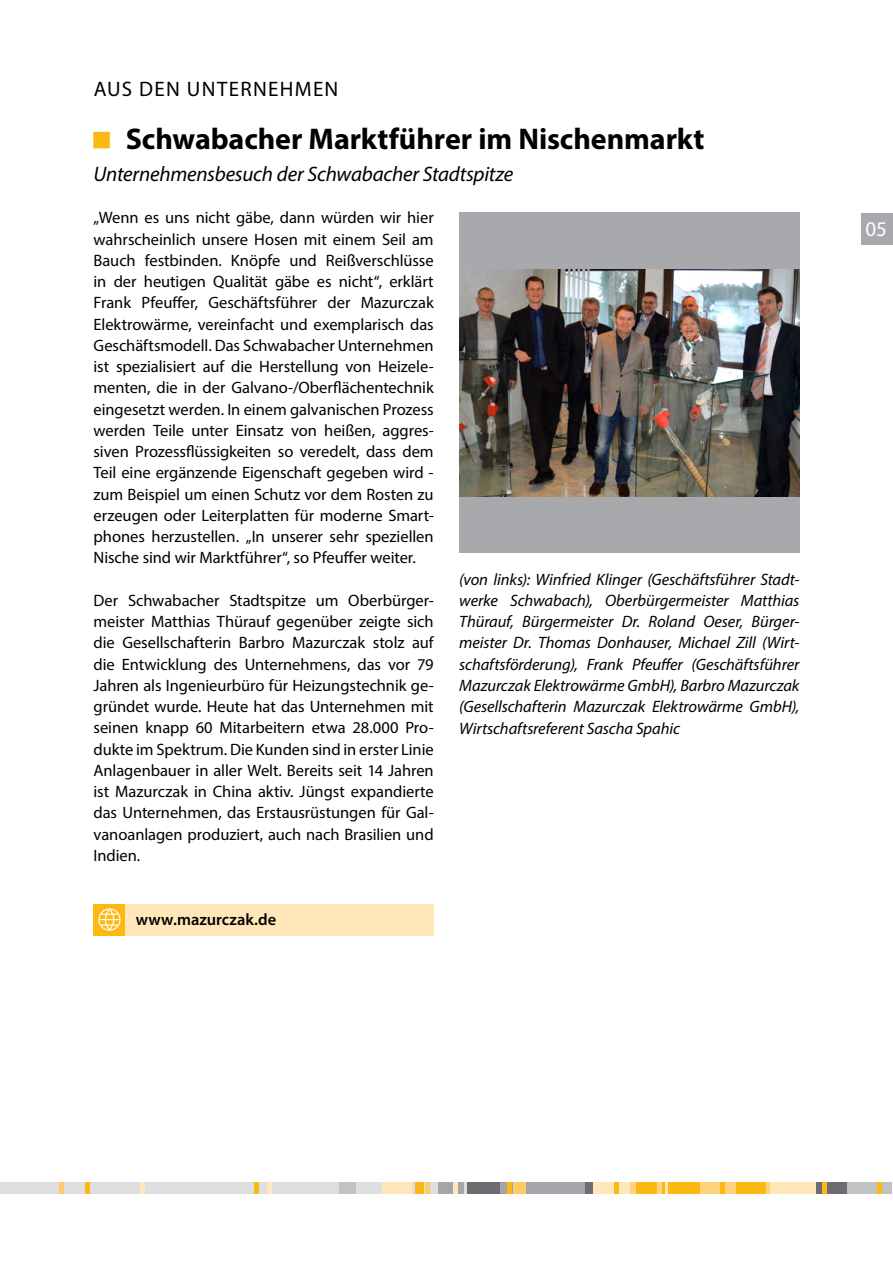
<style>
.page{position:relative;width:893px;height:1263px;background:#fff}
.page>*{position:absolute;margin:0;border:0;box-sizing:border-box;transform-origin:0 0}
.t1{font:700 30px "Myriad Pro";letter-spacing:-.005em;color:#000}
.t2{font:italic 21px "Myriad Pro";letter-spacing:-.01em;color:#000}
.t3{font:21px "Myriad Pro";color:#000}
.t4{font:21px "Myriad Pro";color:#fff}
.t5{font:16.5px/21.3px "Myriad Pro";letter-spacing:-.005em;color:#000;text-align:justify}
.t6{font:italic 16.5px/21.3px "Myriad Pro";letter-spacing:-.005em;color:#000;text-align:justify}
.t7{font:600 16.5px "Myriad Pro";color:#000}
</style>
<div class="page">
<div style="left:0;top:1182px;width:890px;height:11px;background:#6d6e71"></div>
<div style="left:594px;top:1182px;width:222px;height:11px;background:#ffe7b9"></div>
<div style="left:630px;top:1182px;width:140px;height:11px;background:#ffd27c"></div>
<div style="left:0;top:1182px;width:466px;height:11px;background:#dedfe0"></div>
<div style="left:415px;top:1182px;width:8px;height:11px;background:#fdb913"></div>
<div style="left:254px;top:1182px;width:5px;height:11px;background:#fdb913"></div>
<hr style="left:85px;top:1182px;width:4px;height:11px;background:#fdb913">
<hr style="left:615px;top:1182px;width:4px;height:11px;background:#fdb913">
<hr style="left:721px;top:1182px;width:4px;height:11px;background:#fdb913">
<div style="left:339px;top:1182px;width:17px;height:11px;background:#c0c2c4"></div>
<div style="left:438px;top:1182px;width:26px;height:11px;background:#a3a5a8"></div>
<div style="left:848px;top:1182px;width:44px;height:11px;background:#c0c2c4"></div>
<hr style="left:426px;top:1182px;width:4px;height:11px;background:#ffcb66">
<hr style="left:60px;top:1182px;width:4px;height:11px;background:#ffcb66">
<div style="left:636px;top:1182px;width:63px;height:11px;background:#fdb913"></div>
<div style="left:736px;top:1182px;width:30px;height:11px;background:#fdb913"></div>
<hr style="left:657px;top:1182px;width:4px;height:11px;background:#ffd27c">
<svg style="left:666px;top:1182px;width:2px;height:11px"></svg>
<hr style="left:453px;top:1182px;width:4px;height:11px;background:#ffe7b9">
<hr style="left:267px;top:1182px;width:4px;height:11px;background:#ffe7b9">
<hr style="left:140px;top:1182px;width:4px;height:11px;background:#ffe7b9">
<div style="left:822px;top:1182px;width:5px;height:11px;background:#fdb913"></div>
<div style="left:877px;top:1182px;width:5px;height:11px;background:#fdb913"></div>
<div style="left:382px;top:1182px;width:29px;height:11px;background:#ffe7b9"></div>
<div style="left:500px;top:1182px;width:85px;height:11px;background:#a3a5a8"></div>
<div style="left:513px;top:1182px;width:13px;height:11px;background:#ffcb66"></div>
<hr style="left:508px;top:1182px;width:4px;height:11px;background:#fdb913">
<div style="left:861px;top:213px;width:32px;height:31px;background:#a7a9ac"></div>
<div style="left:459px;top:213px;width:340px;height:340px;background:#a7a9ac"></div>
<img style="left:459px;top:269px;width:340px;height:227px">
<div style="left:94px;top:904px;width:31px;height:31px;background:#fdb913"></div>
<div style="left:98px;top:908px;width:23px;height:23px;border:1px solid #fff;border-radius:50%"></div>
<svg style="left:99px;top:908px;width:21px;height:23px"></svg>
<div style="left:125px;top:904px;width:309px;height:31px;background:#ffe7b9"></div>
<p class="t3" style="left:94px;top:76px;width:59px">Aus den</p>
<p class="t3" style="left:187px;top:76px;width:30px">Unternehmen</p>
<h1 class="t1" style="left:126px;top:119px;width:580px">Schwabacher Marktführer im Nischenmarkt</h1>
<p class="t2" style="left:94px;top:161px;width:421px">Unternehmensbesuch der Schwabacher Stadtspitze</p>
<p class="t5" style="left:94px;top:207px;width:342px">„Wenn es uns nicht gäbe, dann würden wir hier wahrscheinlich unsere Hosen mit einem Seil am Bauch festbinden. Knöpfe und Reißverschlüsse in der heutigen Qualität gäbe es nicht“, erklärt Frank Pfeuffer, Geschäftsführer der Mazurczak Elektrowärme, vereinfacht und exemplarisch das Geschäftsmodell. Das Schwabacher Unternehmen ist spezialisiert auf die Herstellung von Heizele&shy;menten, die in der Galvano-/Oberflächentechnik eingesetzt werden. In einem galvanischen Prozess werden Teile unter Einsatz von heißen, aggres&shy;siven Prozessflüssigkeiten so veredelt, dass dem Teil eine ergänzende Eigenschaft gegeben wird - zum Beispiel um einen Schutz vor dem Rosten zu erzeugen oder Leiterplatten für moderne Smart&shy;phones herzustellen. „In unserer sehr speziellen Nische sind wir Marktführer“, so Pfeuffer weiter.</p>
<p class="t5" style="left:94px;top:589px;width:342px">Der Schwabacher Stadtspitze um Oberbürger&shy;meister Matthias Thürauf gegenüber zeigte sich die Gesellschafterin Barbro Mazurczak stolz auf die Entwicklung des Unternehmens, das vor 79<br>Jahren als Ingenieurbüro für Heizungstechnik ge&shy;gründet wurde. Heute hat das Unternehmen mit seinen knapp 60 Mitarbeitern etwa 28.000 Pro&shy;dukte im Spektrum. Die Kunden sind in erster Linie Anlagenbauer in aller Welt. Bereits seit 14 Jahren ist Mazurczak in China aktiv. Jüngst expandierte das Unternehmen, das Erstausrüstungen für Gal&shy;vanoanlagen produziert, auch nach Brasilien und Indien.</p>
<p class="t7" style="left:136px;top:909px;width:142px">www.mazurczak.de</p>
<p class="t6" style="left:459px;top:568px;width:342px">(von links): Winfried Klinger (Geschäftsführer Stadt&shy;werke Schwabach), Oberbürgermeister Matthias Thürauf, Bürgermeister Dr. Roland Oeser, Bürger&shy;meister Dr. Thomas Donhauser, Michael Zill (Wirt&shy;schaftsförderung), Frank Pfeuffer (Geschäftsführer Mazurczak Elektrowärme GmbH), Barbro Mazurczak (Gesellschafterin Mazurczak Elektrowärme GmbH), Wirtschaftsreferent Sascha Spahic</p>
<p class="t4" style="left:865px;top:215px;width:23px">05</p>
</div>
